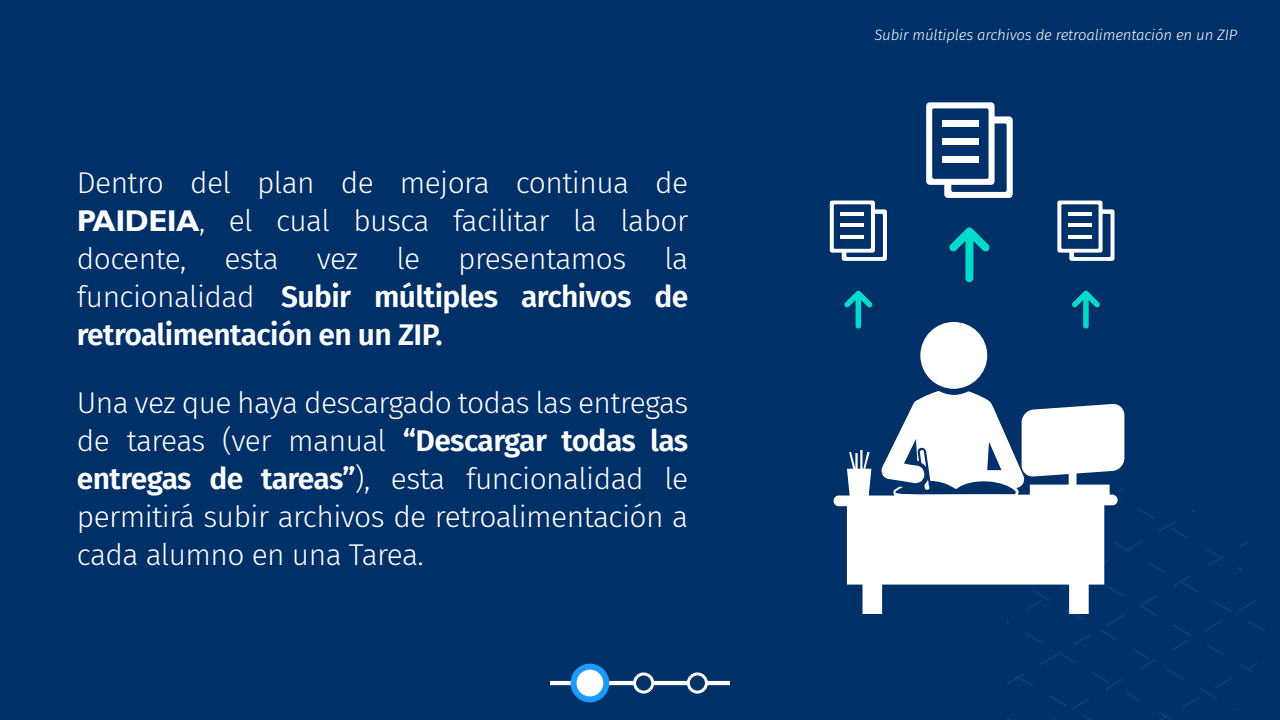
<style>
.page{position:relative;width:1280px;height:720px;background:#003068}
.page>*{position:absolute;margin:0;border:0;box-sizing:border-box;transform-origin:0 0}
.t1{font:300 30px/38px "Fira Sans";letter-spacing:-.02em;color:#fff;text-align:justify}
.t2{font:600 30px/38px "Fira Sans";letter-spacing:-.02em;color:#fff;text-align:justify}
.t3{font:italic 300 15px "Fira Sans";letter-spacing:-.01em;color:#fff}
.s1{font-family:"Gill Sans";font-weight:700}
.s2{font-weight:300}
.s3{font-weight:600}
</style>
<div class="page">
<svg style="left:1008px;top:508px;width:257px;height:212px"></svg>
<hr style="left:550px;top:681px;width:180px;height:4px;background:#fff">
<div style="left:574px;top:667px;width:32px;height:32px;background:#fff;border-radius:50%"></div>
<div style="left:571px;top:664px;width:38px;height:38px;border:6px solid #1c9af9;border-radius:50%"></div>
<svg style="left:635px;top:674px;width:18px;height:18px"></svg>
<div style="left:633px;top:672px;width:21px;height:22px;border:3px solid #fff;border-radius:50%"></div>
<svg style="left:688px;top:674px;width:18px;height:18px"></svg>
<div style="left:687px;top:672px;width:21px;height:22px;border:3px solid #fff;border-radius:50%"></div>
<div style="left:920px;top:322px;width:67px;height:67px;background:#fff;border-radius:50%"></div>
<svg style="left:834px;top:391px;width:290px;height:223px;fill:#fff"></svg>
<svg style="left:949px;top:227px;width:41px;height:55px"></svg>
<svg style="left:830px;top:201px;width:57px;height:60px"></svg>
<svg style="left:926px;top:102px;width:87px;height:96px"></svg>
<svg style="left:844px;top:290px;width:28px;height:39px"></svg>
<svg style="left:1057px;top:201px;width:58px;height:60px"></svg>
<svg style="left:1072px;top:290px;width:28px;height:39px"></svg>
<p class="t1" style="left:77px;top:163px;width:613px">Dentro del plan de mejora continua de <span class="s1">PAIDEIA</span>, el cual busca facilitar la labor docente,</p>
<p class="t2" style="left:77px;top:238px;width:613px;text-indent:588px"><span class="s2">la funcionalidad</span> Subir múltiples archivos de retroalimentación en un ZIP.</p>
<p class="t1" style="left:224px;top:239px;width:56px">esta</p>
<p class="t1" style="left:317px;top:239px;width:43px">vez</p>
<p class="t1" style="left:396px;top:239px;width:25px">le</p>
<p class="t1" style="left:458px;top:239px;width:170px">presentamos</p>
<p class="t1" style="left:77px;top:383px;width:613px">Una vez que haya descargado todas las entregas de tareas (ver manual <span class="s3">“Descargar todas las entregas de tareas”</span>), esta funcionalidad le permitirá subir archivos de retroalimentación a cada alumno en una Tarea.</p>
<p class="t3" style="left:874px;top:24px;width:364px">Subir múltiples archivos de retroalimentación en un ZIP</p>
</div>
